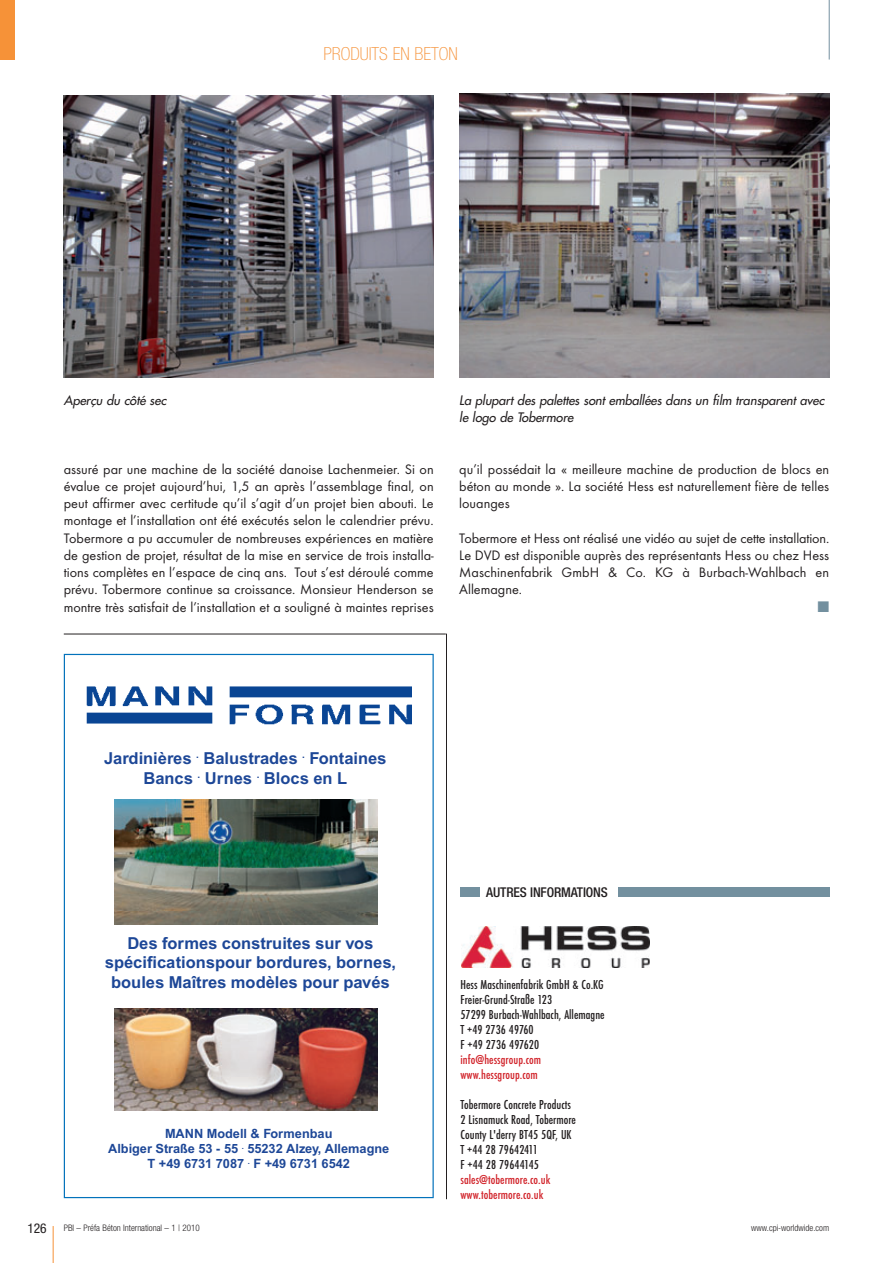
<style>
.page{position:relative;width:893px;height:1263px;background:#fff}
.page>*{position:absolute;margin:0;border:0;box-sizing:border-box;transform-origin:0 0}
.t1{font:100 condensed 18px "Helvetica Neue";color:#f69238}
.t2{font:700 16.5px/19.8px "Arial";color:#1d4797;text-align:center}
.t3{font:14.25px/17.2px "Futura T";color:#231f20;text-align:justify}
.t4{font:14.25px "European Pi Three";color:#73909f}
.t5{font:500 condensed 13.5px/15px "Futura T";letter-spacing:.005em;color:#231f20}
.t6{font:500 condensed 13.5px/15px "Futura T";letter-spacing:.005em;color:#d1232a}
.t7{font:500 condensed 13.5px "Helvetica Neue";letter-spacing:-.01em;color:#231f20}
.t8{font:condensed 13.5px "Helvetica Neue";color:#231f20}
.t9{font:italic 12.75px/17.2px "Futura";color:#231f20}
.t10{font:700 12.75px/15px "Arial";color:#1d4797;text-align:center}
.t11{font:300 condensed 9px "Helvetica Neue";color:#231f20}
</style>
<div class="page">
<hr style="left:53px;top:1226px;width:1px;height:37px;background:#f69238">
<hr style="left:829px;top:0;width:1px;height:60px;background:#73909f">
<div style="left:0;top:0;width:15px;height:60px;background:#f69238"></div>
<img style="left:461px;top:926px;width:188px;height:41px">
<div style="left:461px;top:887px;width:19px;height:10px;background:#73909f"></div>
<div style="left:618px;top:887px;width:212px;height:10px;background:#73909f"></div>
<img style="left:459px;top:94px;width:370px;height:284px">
<img style="left:64px;top:95px;width:370px;height:283px">
<img style="left:86px;top:686px;width:325px;height:39px">
<img style="left:114px;top:800px;width:264px;height:124px">
<img style="left:114px;top:1008px;width:264px;height:102px">
<hr style="left:64px;top:634px;width:382px;height:1px;background:#231f20">
<hr style="left:446px;top:634px;width:1px;height:565px;background:#231f20">
<p class="t9" style="left:64px;top:392px;width:106px">Aperçu du côté sec</p>
<p class="t1" style="left:323px;top:47px;width:136px">PRODUITS EN BETON</p>
<p class="t9" style="left:459px;top:392px;width:369px">La plupart des palettes sont emballées dans un film transparent avec le logo de Tobermore</p>
<p class="t3" style="left:64px;top:461px;width:371px">assuré par une machine de la société danoise Lachenmeier. Si on évalue ce projet aujourd’hui, 1,5 an après l’assemblage final, on peut affirmer avec certitude qu’il s’agit d’un projet bien abouti. Le montage et l’installation ont été exécutés selon le calendrier prévu.<br>Tobermore a pu accumuler de nombreuses expériences en matière de gestion de projet, résultat de la mise en service de trois installa&shy;tions complètes en l’espace de cinq ans. Tout s’est déroulé comme prévu. Tobermore continue sa croissance. Monsieur Henderson se montre très satisfait de l’installation et a souligné à maintes reprises</p>
<p class="t3" style="left:459px;top:461px;width:371px">qu’il possédait la « meilleure machine de production de blocs en béton au monde ». La société Hess est naturellement fière de telles louanges</p>
<p class="t3" style="left:459px;top:530px;width:371px">Tobermore et Hess ont réalisé une vidéo au sujet de cette installation.<br>Le DVD est disponible auprès des représentants Hess ou chez Hess Maschinenfabrik GmbH &amp; Co. KG à Burbach-Wahlbach en Allemagne.</p>
<p class="t4" style="left:817px;top:598px;width:13px">-</p>
<p class="t2" style="left:104px;top:749px;width:284px">Jardinières <sup>.</sup> Balustrades <sup>.</sup> Fontaines<br>Bancs <sup>.</sup> Urnes <sup>.</sup> Blocs en L</p>
<p class="t2" style="left:105px;top:934px;width:292px">Des formes construites sur vos spécificationspour bordures, bornes, boules Maîtres modèles pour pavés</p>
<p class="t10" style="left:108px;top:1127px;width:283px">MANN Modell &amp; Formenbau<br>Albiger Straße 53 - 55 <sup>.</sup> 55232 Alzey, Allemagne<br>T +49 6731 7087 <sup>.</sup> F +49 6731 6542</p>
<p class="t7" style="left:486px;top:887px;width:123px">AUTRES INFORMATIONS</p>
<p class="t5" style="left:461px;top:978px;width:146px">Hess Maschinenfabrik GmbH &amp; Co.KG<br>Freier-Grund-Straße 123<br>57299 Burbach-Wahlbach, Allemagne<br>T +49 2736 49760<br>F +49 2736 497620</p>
<p class="t6" style="left:461px;top:1053px;width:82px">info@hessgroup.com www.hessgroup.com</p>
<p class="t5" style="left:461px;top:1098px;width:117px">Tobermore Concrete Products<br>2 Lisnamuck Road, Tobermore<br>County L'derry BT45 5QF, UK<br>T +44 28 79642411<br>F +44 28 79644145</p>
<p class="t6" style="left:461px;top:1173px;width:91px">sales@tobermore.co.uk www.tobermore.co.uk</p>
<p class="t8" style="left:28px;top:1223px;width:21px">126</p>
<p class="t11" style="left:64px;top:1225px;width:138px">PBI – Préfa Béton International – 1 | 2010</p>
<p class="t11" style="left:751px;top:1225px;width:79px">www.cpi-worldwide.com</p>
</div>
